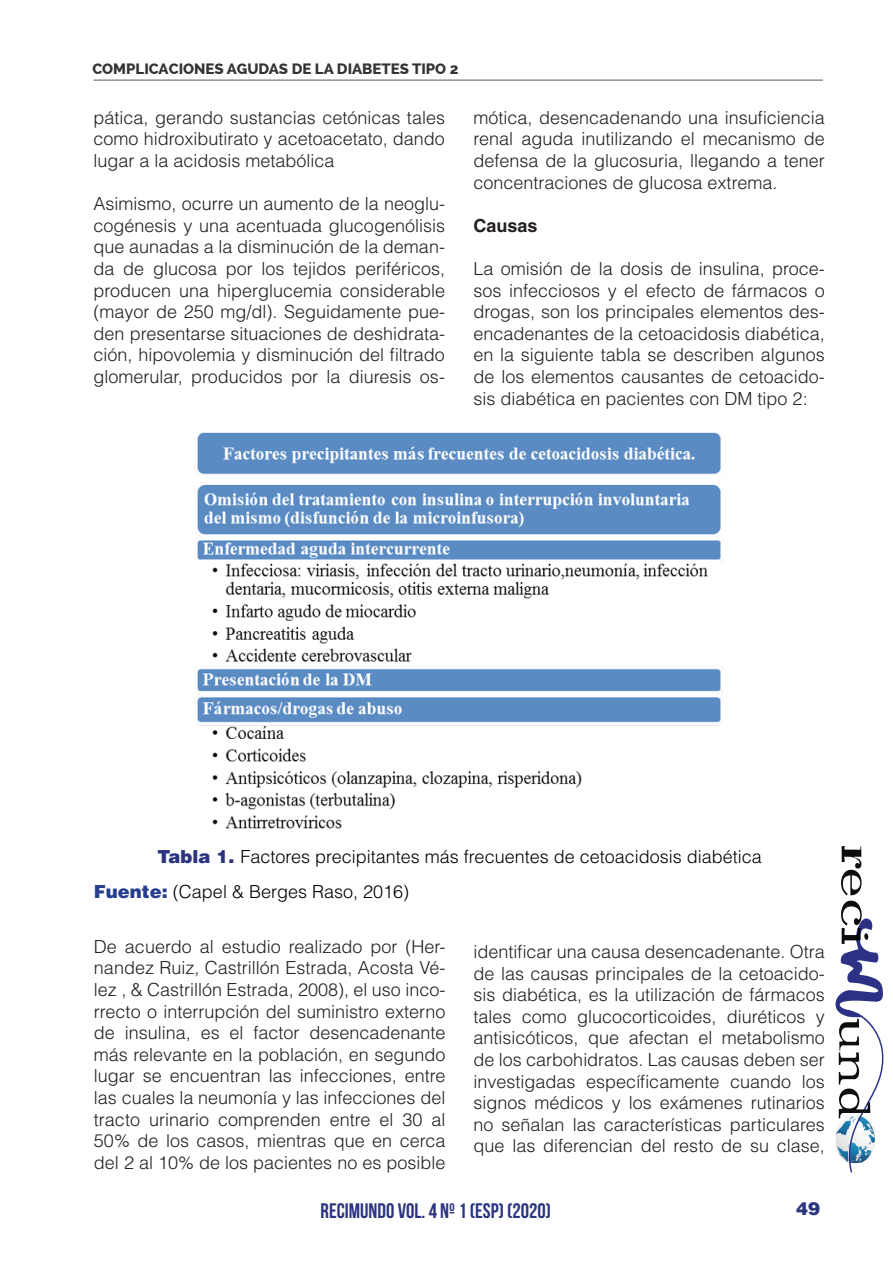
<style>
.page{position:relative;width:893px;height:1263px;background:#fff}
.page>*{position:absolute;margin:0;border:0;box-sizing:border-box;transform-origin:0 0}
.t1{font:21px "Bebas Neue";color:#2b3481}
.t2{font:300 18px/21.6px "Helvetica LT Std";color:#231f20;text-align:justify}
.t3{font:300 18px "Helvetica LT Std";color:#000}
.t4{font:700 18px "Helvetica LT Std";color:#231f20}
.t5{font:900 18px "Helvetica LT Std";color:#2b3481}
.t6{font:800 15px "Raleway";color:#333}
.s1{font-weight:900;color:#2b3480}
.s2{font-weight:900;color:#253f8e}
</style>
<div class="page">
<hr style="left:94px;top:80px;width:729px;height:1px;background:#545557">
<svg style="left:841px;top:846px;width:20px;height:49px"></svg>
<svg style="left:835px;top:901px;width:49px;height:272px"></svg>
<img style="left:195px;top:431px;width:529px;height:398px">
<p class="t6" style="left:92px;top:61px;width:368px">COMPLICACIONES AGUDAS DE LA DIABETES TIPO 2</p>
<p class="t2" style="left:94px;top:106px;width:353px">pática, gerando sustancias cetónicas tales como hidroxibutirato y acetoacetato, dando lugar a la acidosis metabólica</p>
<p class="t2" style="left:94px;top:193px;width:353px">Asimismo, ocurre un aumento de la neoglu&shy;cogénesis y una acentuada glucogenólisis que aunadas a la disminución de la deman&shy;da de glucosa por los tejidos periféricos, producen una hiperglucemia considerable (mayor de 250 mg/dl). Seguidamente pue&shy;den presentarse situaciones de deshidrata&shy;ción, hipovolemia y disminución del filtrado glomerular, producidos por la diuresis os-</p>
<p class="t2" style="left:473px;top:106px;width:353px">mótica, desencadenando una insuficiencia renal aguda inutilizando el mecanismo de defensa de la glucosuria, llegando a tener concentraciones de glucosa extrema.</p>
<p class="t4" style="left:473px;top:214px;width:66px">Causas</p>
<p class="t2" style="left:473px;top:258px;width:353px">La omisión de la dosis de insulina, proce&shy;sos infecciosos y el efecto de fármacos o drogas, son los principales elementos des&shy;encadenantes de la cetoacidosis diabética, en la siguiente tabla se describen algunos de los elementos causantes de cetoacido&shy;sis diabética en pacientes con DM tipo 2:</p>
<p class="t3" style="left:158px;top:846px;width:606px"><span class="s1">Tabla 1.</span> Factores precipitantes más frecuentes de cetoacidosis diabética</p>
<p class="t3" style="left:94px;top:880px;width:317px"><span class="s2">Fuente:</span> (Capel &amp; Berges Raso, 2016)</p>
<p class="t2" style="left:94px;top:935px;width:353px">De acuerdo al estudio realizado por (Her&shy;nandez Ruiz, Castrillón Estrada, Acosta Vé&shy;lez , &amp; Castrillón Estrada, 2008), el uso inco&shy;rrecto o interrupción del suministro externo de insulina, es el factor desencadenante más relevante en la población, en segundo lugar se encuentran las infecciones, entre las cuales la neumonía y las infecciones del tracto urinario comprenden entre el 30 al 50% de los casos, mientras que en cerca del 2 al 10% de los pacientes no es posible</p>
<p class="t2" style="left:473px;top:941px;width:353px">identificar una causa desencadenante. Otra de las causas principales de la cetoacido&shy;sis diabética, es la utilización de fármacos tales como glucocorticoides, diuréticos y antisicóticos, que afectan el metabolismo de los carbohidratos. Las causas deben ser investigadas específicamente cuando los signos médicos y los exámenes rutinarios no señalan las características particulares que las diferencian del resto de su clase,</p>
<p class="t1" style="left:321px;top:1199px;width:232px">RECIMUNDO VOL. 4 Nº 1 (ESP) (2020)</p>
<p class="t5" style="left:796px;top:1197px;width:26px">49</p>
</div>
